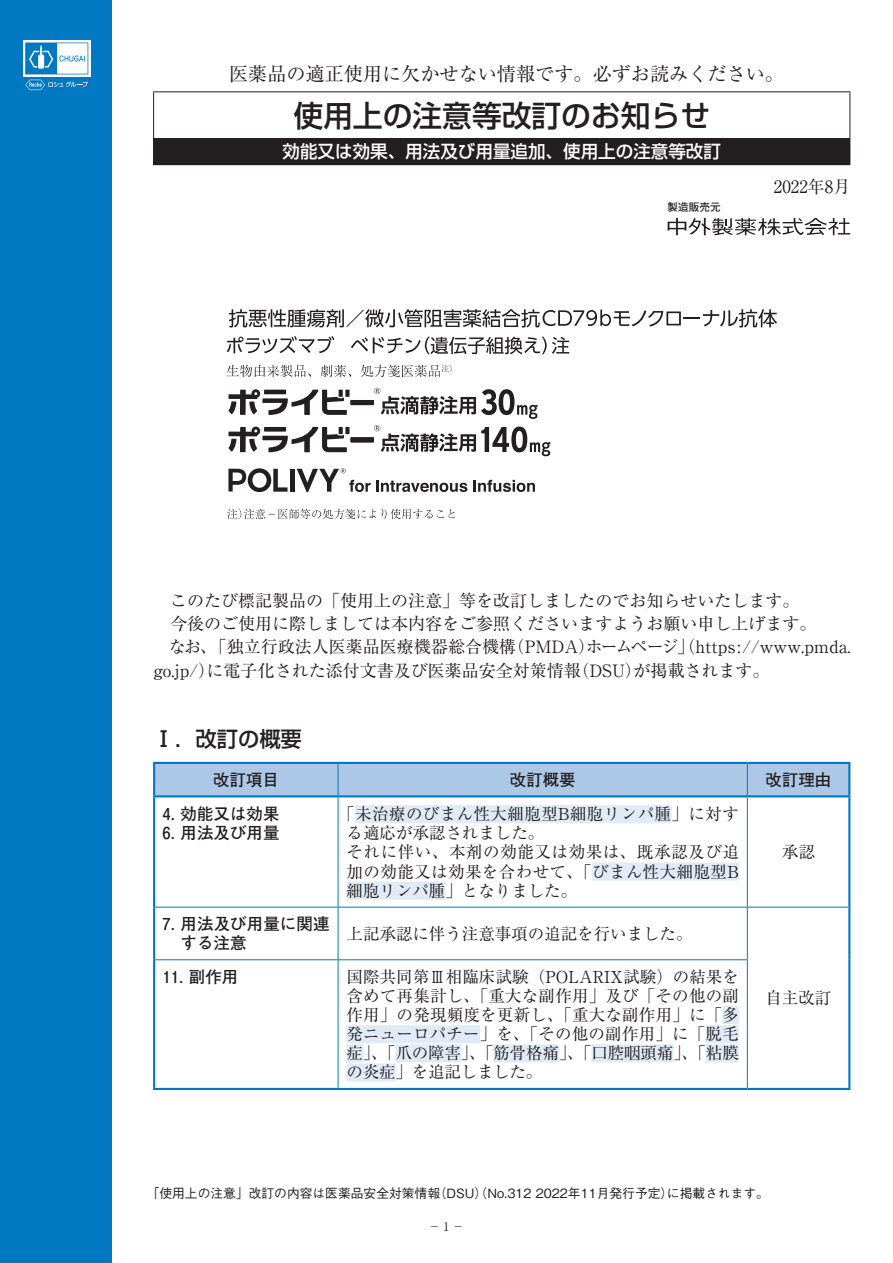
<style>
.page{position:relative;width:893px;height:1263px;background:#fff}
.page>*{position:absolute;margin:0;border:0;box-sizing:border-box;transform-origin:0 0}
.t1{font:500 29.7px "Shin Go Pr 5";color:#231f20}
.t2{font:500 21.3px "Shin Go Pr 5";color:#231f20}
.t3{font:19.2px "Ryumin Pr 5";color:#231f20}
.t4{font:500 17.55px "Shin Go Pr 5";color:#fff}
.t5{font:16.95px "Ryumin Pr 5";color:#231f20}
.t6{font:16.5px/19.2px "Ryumin Pr 5";letter-spacing:.015em;color:#231f20}
.t7{font:700 16.5px/19.2px "Futo Go B101 Pr 5";color:#231f20}
.t8{font:500 12.75px "Gothic BBB Pr 5";color:#231f20}
.t9{font:11.7px "Ryumin Pr 5";color:#231f20}
.t10{font:700 10.65px "Futo Go B101 Pr 5";color:#231f20}
</style>
<div class="page">
<div style="left:0;top:0;width:112px;height:1263px;background:#0079c2"></div>
<svg style="left:23px;top:40px;width:67px;height:37px"></svg>
<svg style="left:25px;top:80px;width:63px;height:10px"></svg>
<svg style="left:25px;top:43px;width:63px;height:31px"></svg>
<div style="left:154px;top:139px;width:696px;height:26px;background:#231f20"></div>
<hr style="left:153px;top:91px;width:697px;height:1px;background:#231f20">
<hr style="left:153px;top:92px;width:1px;height:46px;background:#231f20">
<hr style="left:849px;top:92px;width:1px;height:46px;background:#231f20">
<hr style="left:153px;top:138px;width:697px;height:1px;background:#231f20">
<svg style="left:153px;top:139px;width:1px;height:25px"></svg>
<hr style="left:153px;top:164px;width:697px;height:1px;background:#231f20">
<svg style="left:668px;top:218px;width:182px;height:17px"></svg>
<svg style="left:227px;top:508px;width:228px;height:11px"></svg>
<svg style="left:229px;top:309px;width:548px;height:18px"></svg>
<svg style="left:227px;top:336px;width:107px;height:17px"></svg>
<svg style="left:351px;top:337px;width:218px;height:17px"></svg>
<svg style="left:374px;top:388px;width:164px;height:31px"></svg>
<div style="left:350px;top:400px;width:24px;height:5px;background:#231f20"></div>
<svg style="left:228px;top:389px;width:121px;height:26px"></svg>
<svg style="left:374px;top:425px;width:176px;height:31px"></svg>
<div style="left:350px;top:437px;width:24px;height:5px;background:#231f20"></div>
<svg style="left:228px;top:427px;width:121px;height:25px"></svg>
<hr style="left:290px;top:469px;width:4px;height:23px;background:#231f20">
<svg style="left:228px;top:468px;width:60px;height:24px"></svg>
<svg style="left:297px;top:468px;width:170px;height:24px"></svg>
<svg style="left:474px;top:480px;width:61px;height:12px"></svg>
<svg style="left:321px;top:365px;width:30px;height:12px"></svg>
<svg style="left:227px;top:365px;width:84px;height:12px"></svg>
<svg style="left:361px;top:365px;width:90px;height:12px"></svg>
<div style="left:155px;top:764px;width:693px;height:31px;background:#adc7e7"></div>
<hr style="left:338px;top:764px;width:1px;height:31px;background:#0079c2">
<hr style="left:747px;top:764px;width:1px;height:31px;background:#0079c2">
<hr style="left:338px;top:797px;width:1px;height:110px;background:#0079c2">
<hr style="left:747px;top:797px;width:1px;height:110px;background:#0079c2">
<hr style="left:155px;top:907px;width:183px;height:1px;background:#0079c2">
<hr style="left:338px;top:907px;width:409px;height:1px;background:#0079c2">
<hr style="left:338px;top:907px;width:1px;height:52px;background:#0079c2">
<hr style="left:747px;top:907px;width:101px;height:1px;background:#0079c2">
<hr style="left:747px;top:907px;width:1px;height:52px;background:#0079c2">
<hr style="left:155px;top:959px;width:183px;height:1px;background:#0079c2">
<hr style="left:338px;top:959px;width:410px;height:1px;background:#0079c2">
<hr style="left:338px;top:960px;width:1px;height:128px;background:#0079c2">
<hr style="left:747px;top:960px;width:1px;height:128px;background:#0079c2">
<hr style="left:153px;top:762px;width:185px;height:2px;background:#0079c2">
<hr style="left:153px;top:764px;width:2px;height:31px;background:#0079c2">
<hr style="left:338px;top:762px;width:409px;height:2px;background:#0079c2">
<hr style="left:747px;top:762px;width:103px;height:2px;background:#0079c2">
<hr style="left:848px;top:764px;width:2px;height:31px;background:#0079c2">
<hr style="left:153px;top:797px;width:2px;height:110px;background:#0079c2">
<hr style="left:848px;top:797px;width:2px;height:110px;background:#0079c2">
<hr style="left:153px;top:907px;width:2px;height:53px;background:#0079c2">
<hr style="left:848px;top:907px;width:2px;height:53px;background:#0079c2">
<hr style="left:153px;top:960px;width:2px;height:128px;background:#0079c2">
<hr style="left:848px;top:960px;width:2px;height:128px;background:#0079c2">
<hr style="left:153px;top:795px;width:185px;height:2px;background:#0079c2">
<hr style="left:338px;top:795px;width:409px;height:2px;background:#0079c2">
<hr style="left:747px;top:795px;width:103px;height:2px;background:#0079c2">
<hr style="left:153px;top:1088px;width:185px;height:2px;background:#0079c2">
<hr style="left:338px;top:1088px;width:409px;height:2px;background:#0079c2">
<hr style="left:747px;top:1088px;width:103px;height:2px;background:#0079c2">
<div style="left:355px;top:805px;width:317px;height:18px;background:#e1ebf7"></div>
<div style="left:592px;top:862px;width:147px;height:19px;background:#e1ebf7"></div>
<div style="left:347px;top:882px;width:98px;height:18px;background:#e1ebf7"></div>
<div style="left:722px;top:1006px;width:17px;height:18px;background:#e1ebf7"></div>
<div style="left:347px;top:1025px;width:133px;height:18px;background:#e1ebf7"></div>
<div style="left:706px;top:1025px;width:33px;height:18px;background:#e1ebf7"></div>
<div style="left:347px;top:1044px;width:16px;height:18px;background:#e1ebf7"></div>
<div style="left:395px;top:1044px;width:66px;height:18px;background:#e1ebf7"></div>
<div style="left:493px;top:1044px;width:66px;height:18px;background:#e1ebf7"></div>
<div style="left:592px;top:1044px;width:81px;height:18px;background:#e1ebf7"></div>
<div style="left:706px;top:1044px;width:33px;height:18px;background:#e1ebf7"></div>
<div style="left:347px;top:1063px;width:49px;height:18px;background:#e1ebf7"></div>
<p class="t3" style="left:229px;top:58px;width:556px">医薬品の適正使用に欠かせない情報です。必ずお読みください。</p>
<h1 class="t1" style="left:293px;top:91px;width:418px">使用上の注意等改訂のお知らせ</h1>
<p class="t4" style="left:282px;top:137px;width:440px">効能又は効果、用法及び用量追加、使用上の注意等改訂</p>
<p class="t10" style="left:668px;top:198px;width:55px">製造販売元</p>
<p class="t5" style="left:774px;top:173px;width:78px">2022年8月</p>
<p class="t5" style="left:170px;top:587px;width:631px">このたび標記製品の「使用上の注意」等を改訂しましたのでお知らせいたします。</p>
<p class="t5" style="left:170px;top:610px;width:648px">今後のご使用に際しましては本内容をご参照くださいますようお願い申し上げます。</p>
<p class="t5" style="left:169px;top:634px;width:683px">なお、「独立行政法人医薬品医療機器総合機構（PMDA）ホームページ」（https : //www.pmda.</p>
<p class="t5" style="left:153px;top:657px;width:618px">go.jp/）に電子化された添付文書及び医薬品安全対策情報（DSU）が掲載されます。</p>
<p class="t2" style="left:153px;top:721px;width:150px">Ⅰ．改訂の概要</p>
<p class="t7" style="left:213px;top:769px;width:67px">改訂項目</p>
<p class="t7" style="left:510px;top:769px;width:67px">改訂概要</p>
<p class="t7" style="left:765px;top:769px;width:67px">改訂理由</p>
<p class="t7" style="left:163px;top:803px;width:118px">4. 効能又は効果</p>
<p class="t7" style="left:163px;top:822px;width:118px">6. 用法及び用量</p>
<p class="t6" style="left:347px;top:803px;width:394px;text-indent:-8px">「未治療のびまん性大細胞型B細胞リンパ腫」に対する適応が承認されました。<br>それに伴い、本剤の効能又は効果は、既承認及び追加の効能又は効果を合わせて、「びまん性大細胞型B細胞リンパ腫」となりました。</p>
<p class="t6" style="left:782px;top:841px;width:34px">承認</p>
<p class="t7" style="left:181px;top:913px;width:150px;text-indent:-18px">7. 用法及び用量に関連する注意</p>
<p class="t6" style="left:347px;top:923px;width:348px">上記承認に伴う注意事項の追記を行いました。</p>
<p class="t7" style="left:163px;top:966px;width:77px">11. 副作用</p>
<p class="t6" style="left:346px;top:966px;width:394px;text-align:justify">国際共同第Ⅲ相臨床試験（POLARIX試験）の結果を含めて再集計し、「重大な副作用」及び「その他の副作用」の発現頻度を更新し、「重大な副作用」に「多発ニューロパチー」を、「その他の副作用」に「脱毛症」、「爪の障害」、「筋骨格痛」、「口腔咽頭痛」、「粘膜の炎症」を追記しました。</p>
<p class="t6" style="left:765px;top:987px;width:67px">自主改訂</p>
<p class="t8" style="left:147px;top:1182px;width:624px">「使用上の注意」改訂の内容は医薬品安全対策情報（DSU）（No.312 2022年11月発行予定）に掲載されます。</p>
<p class="t9" style="left:429px;top:1217px;width:37px">－1－</p>
</div>
